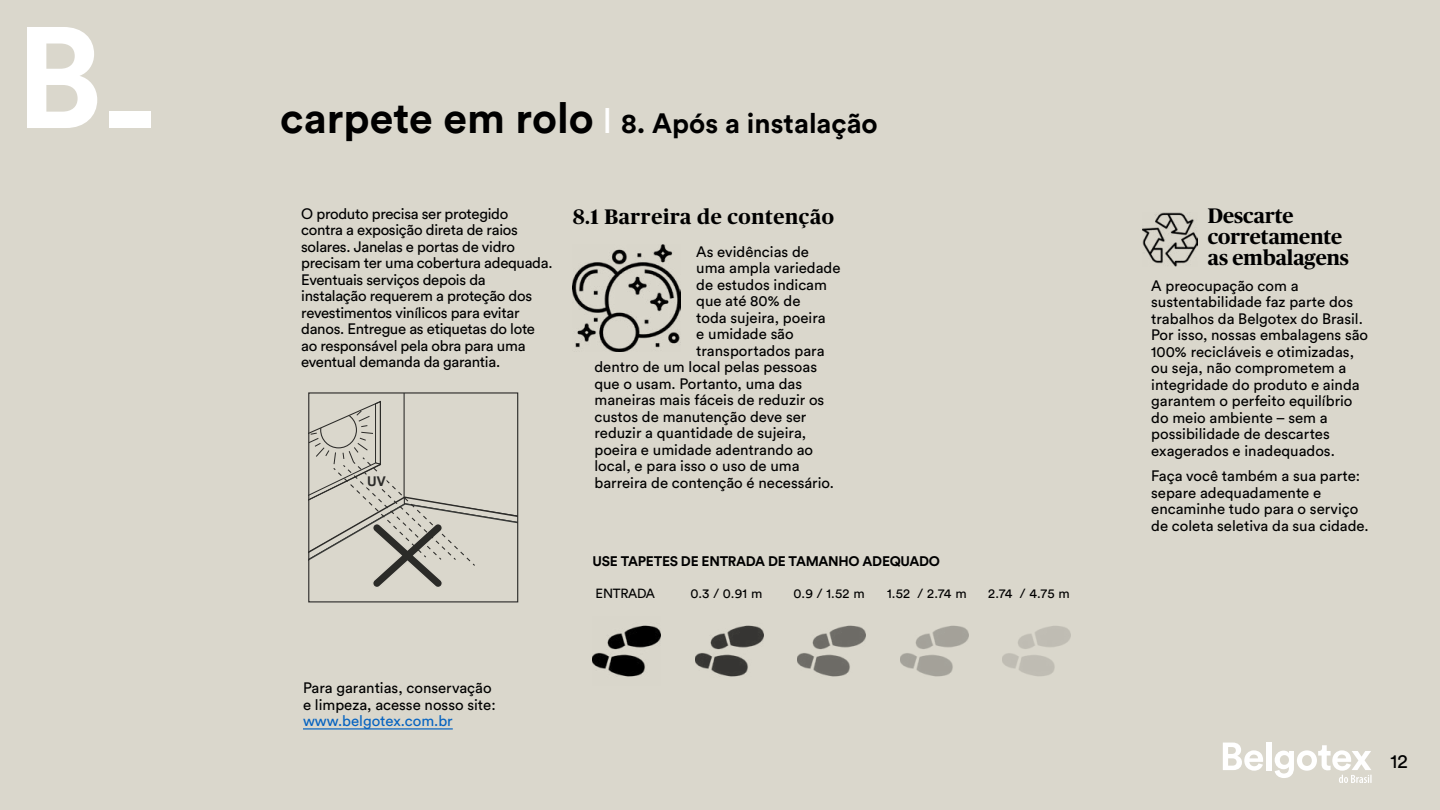
<style>
.page{position:relative;width:1440px;height:810px;background:#dad7cc}
.page>*{position:absolute;margin:0;border:0;box-sizing:border-box;transform-origin:0 0}
.t1{font:700 27.75px "Circular Std";color:#000}
.t2{font:700 21px/21px "Publico Headline";color:#000}
.t3{font:700 21px "Publico Headline";letter-spacing:.03em;color:#000}
.t4{font:19.5px "Circular Std";color:#000}
.t5{font:15px/16.5px "Circular Std";color:#000}
.t6{font:15px/16.5px "Circular Std";letter-spacing:-.02em;color:#000}
.t7{font:15px "Circular Std";color:#0563c1}
.t8{font:700 13.8px "Circular Std";letter-spacing:-.02em;color:#000}
.t9{font:700 13.42px "Arial";color:#000}
.t10{font:13.2px "Circular Std";letter-spacing:-.02em;color:#000}
.s1{font-size:42.75px}
.s2{font-weight:400;font-size:35.25px;color:#fff}
</style>
<div class="page">
<svg style="left:1223px;top:743px;width:40px;height:28px"></svg>
<div style="left:1267px;top:742px;width:5px;height:28px;background:#fff"></div>
<svg style="left:1275px;top:745px;width:97px;height:38px"></svg>
<svg style="left:27px;top:27px;width:70px;height:101px"></svg>
<div style="left:110px;top:112px;width:41px;height:16px;background:#fff"></div>
<hr style="left:303px;top:728px;width:150px;height:2px;background:#0563c1">
<svg style="left:301px;top:385px;width:225px;height:224px"></svg>
<svg style="left:310px;top:394px;width:206px;height:206px"></svg>
<div style="left:366px;top:474px;width:21px;height:14px;background:#dad7cc"></div>
<img style="left:1143px;top:212px;width:54px;height:55px">
<img style="left:592px;top:625px;width:69px;height:52px">
<img style="left:695px;top:625px;width:68px;height:52px">
<img style="left:798px;top:625px;width:68px;height:52px">
<img style="left:900px;top:625px;width:68px;height:52px">
<img style="left:1003px;top:626px;width:68px;height:50px">
<img style="left:573px;top:244px;width:108px;height:108px">
<h1 class="t1" style="left:280px;top:105px;width:599px"><span class="s1">carpete em rolo</span> <span class="s2">I</span> 8. Após a instalação</h1>
<p class="t6" style="left:301px;top:205px;width:253px">O produto precisa ser protegido contra a exposição direta de raios solares. Janelas e portas de vidro precisam ter uma cobertura adequada.<br>Eventuais serviços depois da instalação requerem a proteção dos revestimentos vinílicos para evitar danos. Entregue as etiquetas do lote ao responsável pela obra para uma eventual demanda da garantia.</p>
<h2 class="t3" style="left:573px;top:201px;width:263px">8.1 Barreira de contenção</h2>
<p class="t5" style="left:696px;top:243px;width:114px">As evidências de</p>
<p class="t5" style="left:696px;top:260px;width:146px">uma ampla variedade</p>
<p class="t5" style="left:696px;top:276px;width:132px">de estudos indicam</p>
<p class="t5" style="left:696px;top:293px;width:106px">que até 80% de</p>
<p class="t5" style="left:696px;top:309px;width:131px">toda sujeira, poeira</p>
<p class="t5" style="left:696px;top:326px;width:99px">e umidade são</p>
<p class="t5" style="left:696px;top:342px;width:130px">transportados para</p>
<p class="t5" style="left:594px;top:359px;width:224px">dentro de um local pelas pessoas</p>
<p class="t5" style="left:594px;top:375px;width:209px">que o usam. Portanto, uma das</p>
<p class="t5" style="left:594px;top:392px;width:231px">maneiras mais fáceis de reduzir os</p>
<p class="t5" style="left:594px;top:408px;width:213px">custos de manutenção deve ser</p>
<p class="t5" style="left:594px;top:425px;width:213px">reduzir a quantidade de sujeira,</p>
<p class="t5" style="left:594px;top:441px;width:220px">poeira e umidade adentrando ao</p>
<p class="t5" style="left:594px;top:458px;width:207px">local, e para isso o uso de uma</p>
<p class="t5" style="left:594px;top:474px;width:241px">barreira de contenção é necessário.</p>
<p class="t9" style="left:367px;top:472px;width:20px">UV</p>
<p class="t8" style="left:592px;top:552px;width:349px">USE TAPETES DE ENTRADA DE TAMANHO ADEQUADO</p>
<p class="t5" style="left:303px;top:679px;width:194px">Para garantias, conservação e limpeza, acesse nosso site:</p>
<p class="t7" style="left:303px;top:712px;width:151px">www.belgotex.com.br</p>
<p class="t10" style="left:596px;top:585px;width:61px">ENTRADA</p>
<p class="t10" style="left:691px;top:585px;width:73px">0.3 / 0.91 m</p>
<p class="t10" style="left:794px;top:585px;width:73px">0.9 / 1.52 m</p>
<p class="t10" style="left:887px;top:585px;width:81px">1.52 / 2.74 m</p>
<p class="t10" style="left:988px;top:585px;width:83px">2.74 / 4.75 m</p>
<h2 class="t2" style="left:1208px;top:204px;width:143px">Descarte corretamente as embalagens</h2>
<p class="t5" style="left:1151px;top:277px;width:218px">A preocupação com a sustentabilidade faz parte dos trabalhos da Belgotex do Brasil.<br>Por isso, nossas embalagens são<br>100% recicláveis e otimizadas, ou seja, não comprometem a integridade do produto e ainda garantem o perfeito equilíbrio do meio ambiente – sem a possibilidade de descartes exagerados e inadequados.</p>
<p class="t5" style="left:1151px;top:468px;width:219px">Faça você também a sua parte: separe adequadamente e encaminhe tudo para o serviço de coleta seletiva da sua cidade.</p>
<h3 class="t4" style="left:1390px;top:749px;width:19px">12</h3>
</div>
